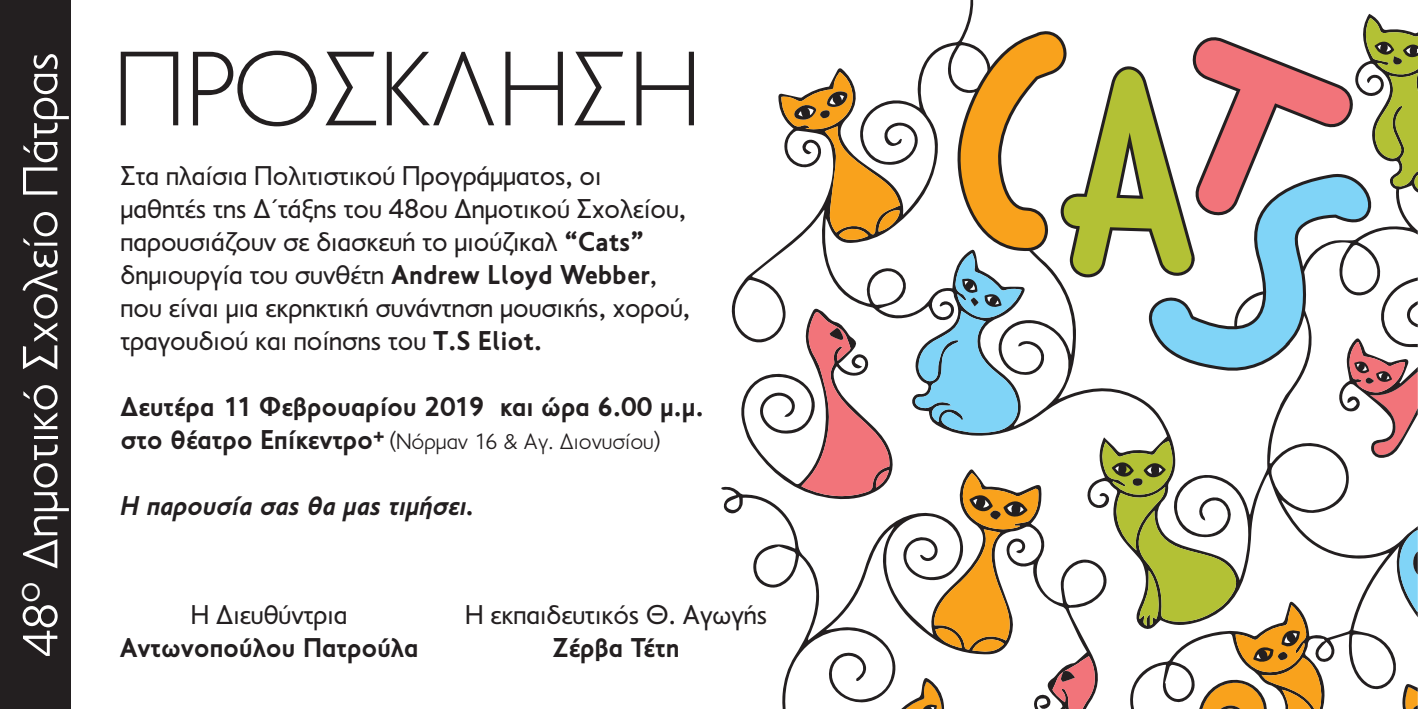
<style>
.page{position:relative;width:1418px;height:709px;background:#fff}
.page>*{position:absolute;margin:0;border:0;box-sizing:border-box;transform-origin:0 0}
.t1{font:100 107px "PF Transport";color:#231f20}
.t2{font:300 50px "PF Transport";color:#fff}
.t3{font:27.5px/33px "PF Transport";color:#231f20}
.t4{font:700 27.5px "PF Transport";color:#231f20}
.t5{font:italic 700 27.5px "PF Transport";color:#231f20}
.t6{font:300 22.5px "PF Transport";color:#231f20}
.s1{font-weight:700}
.s2{font-weight:700;font-size:27.5px}
</style>
<div class="page">
<div style="left:0;top:0;width:71px;height:709px;background:#231f20"></div>
<svg style="left:721px;top:308px;width:60px;height:280px"></svg>
<svg style="left:781px;top:0;width:636px;height:709px"></svg>
<svg style="left:1147px;top:173px;width:227px;height:200px"></svg>
<p class="t2" style="left:12px;top:656px;width:606px;rotate:-90deg">48<sup>ο</sup> Δημοτικό Σχολείο Πάτρας</p>
<p class="t1" style="left:113px;top:28px;width:589px">ΠΡΟΣΚΛΗΣΗ</p>
<p class="t3" style="left:120px;top:159px;width:571px">Στα πλαίσια Πολιτιστικού Προγράμματος, οι μαθητές της Δ΄τάξης του 48ου Δημοτικού Σχολείου, παρουσιάζουν σε διασκευή το μιούζικαλ <span class="s1">“Cats” </span>δημιουργία του συνθέτη <span class="s1">Andrew Lloyd Webber</span>, που είναι μια εκρηκτική συνάντηση μουσικής, χορού, τραγουδιού και ποίησης του <span class="s1">T.S Eliot.</span></p>
<p class="t4" style="left:120px;top:390px;width:584px">Δευτέρα 11 Φεβρουαρίου 2019 και ώρα 6.00 μ.μ.</p>
<p class="t6" style="left:120px;top:428px;width:541px"><span class="s2">στο θέατρο Επίκεντρο</span><sup>+</sup> (Νόρμαν 16 &amp; Αγ. Διονυσίου)</p>
<p class="t5" style="left:120px;top:489px;width:355px">Η παρουσία σας θα μας τιμήσει.</p>
<p class="t3" style="left:191px;top:598px;width:158px">Η Διευθύντρια</p>
<p class="t4" style="left:120px;top:631px;width:300px">Αντωνοπούλου Πατρούλα</p>
<p class="t3" style="left:465px;top:598px;width:303px">Η εκπαιδευτικός Θ. Αγωγής</p>
<p class="t4" style="left:553px;top:631px;width:128px">Ζέρβα Τέτη</p>
</div>
